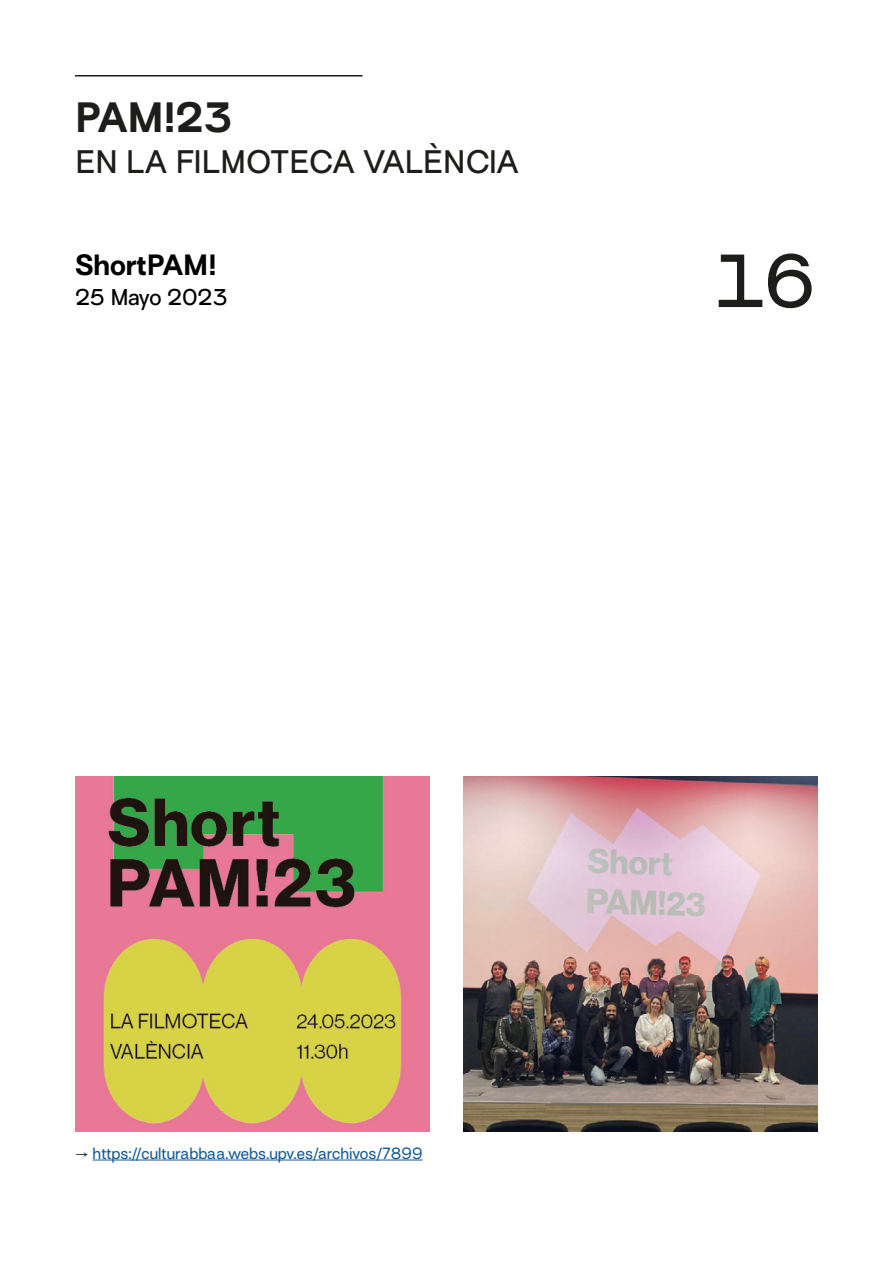
<style>
.page{position:relative;width:893px;height:1263px;background:#fff}
.page>*{position:absolute;margin:0;border:0;box-sizing:border-box;transform-origin:0 0}
.t1{font:500 69px "AT Surt";color:#1d1d1b}
.t2{font:700 39px "AT Surt";color:#1d1d1b}
.t3{font:500 30px "AT Surt";letter-spacing:-.03em;color:#1d1d1b}
.t4{font:700 27px "AT Surt";color:#010100}
.t5{font:500 21px "AT Surt";letter-spacing:-.03em;color:#010100}
.t6{font:15px "AT Surt";color:#155c9b}
.s1{color:#1d1d1b}
</style>
<div class="page">
<img style="left:75px;top:777px;width:355px;height:355px">
<img style="left:463px;top:777px;width:355px;height:355px">
<hr style="left:75px;top:75px;width:287px;height:2px;background:#1d1d1b">
<hr style="left:93px;top:1159px;width:330px;height:1px;background:#155c9b">
<h2 class="t2" style="left:75px;top:93px;width:159px">PAM!23</h2>
<h3 class="t3" style="left:75px;top:142px;width:446px">EN LA FILMOTECA VALÈNCIA</h3>
<h3 class="t4" style="left:75px;top:248px;width:143px">ShortPAM!</h3>
<h3 class="t5" style="left:75px;top:284px;width:154px">25 Mayo 2023</h3>
<h1 class="t1" style="left:715px;top:237px;width:105px">16</h1>
<p class="t6" style="left:75px;top:1143px;width:349px"><span class="s1">→</span> https://culturabbaa.webs.upv.es/archivos/7899</p>
</div>
